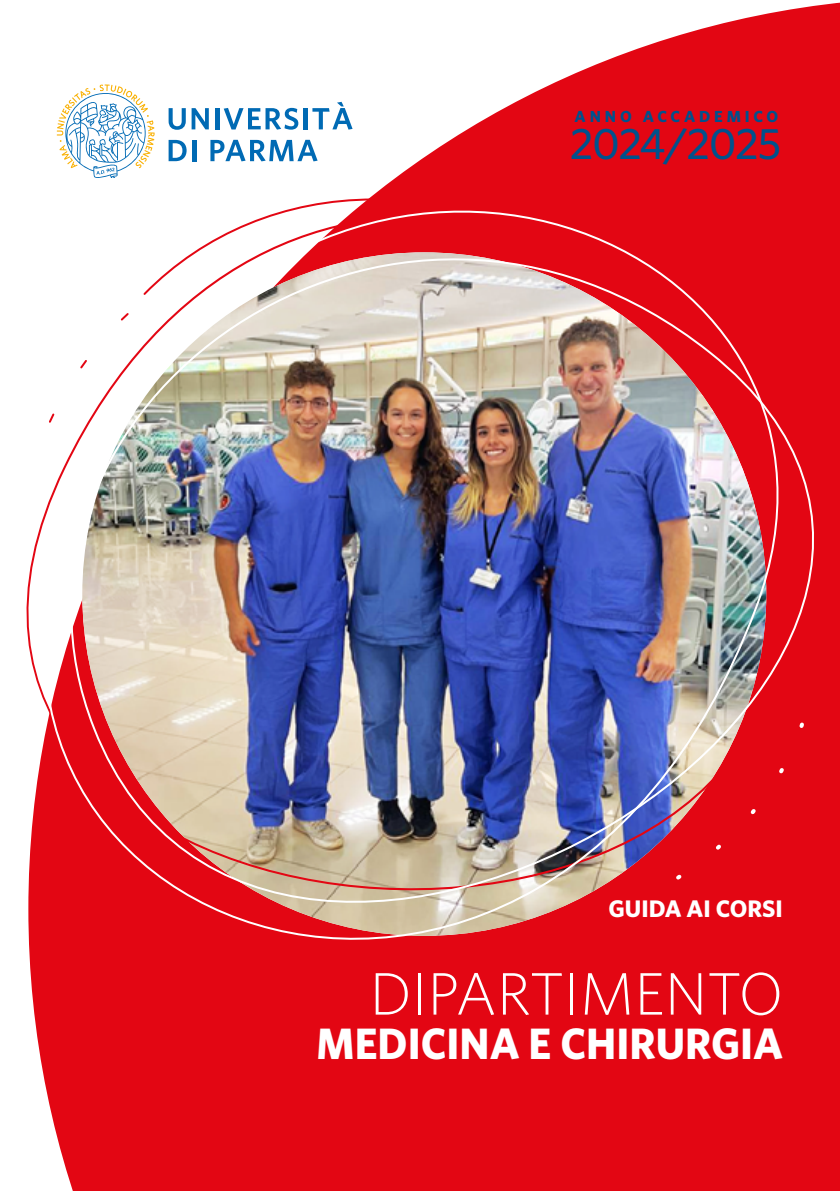
<style>
.page{position:relative;width:840px;height:1191px;background:#fff}
.page>*{position:absolute;margin:0;border:0;box-sizing:border-box;transform-origin:0 0}
.t1{font:300 60px "Whitney";color:#fff}
.t2{font:700 44px "Whitney";color:#fff}
.t3{font:500 44px "Whitney";letter-spacing:-.025em;color:#00528d}
.t4{font:700 24px "Whitney";color:#fff}
.t5{font:700 16px "Whitney";letter-spacing:.24em;color:#00528d}
</style>
<div class="page">
<img style="left:26px;top:25px;width:813px;height:1166px">
<p class="t5" style="left:574px;top:107px;width:205px">ANNO ACCADEMICO</p>
<p class="t3" style="left:569px;top:117px;width:212px">2024/2025</p>
<p class="t4" style="left:608px;top:894px;width:175px">GUIDA AI CORSI</p>
<p class="t1" style="left:369px;top:959px;width:415px">DIPARTIMENTO</p>
<p class="t2" style="left:316px;top:1016px;width:468px">MEDICINA E CHIRURGIA</p>
</div>
